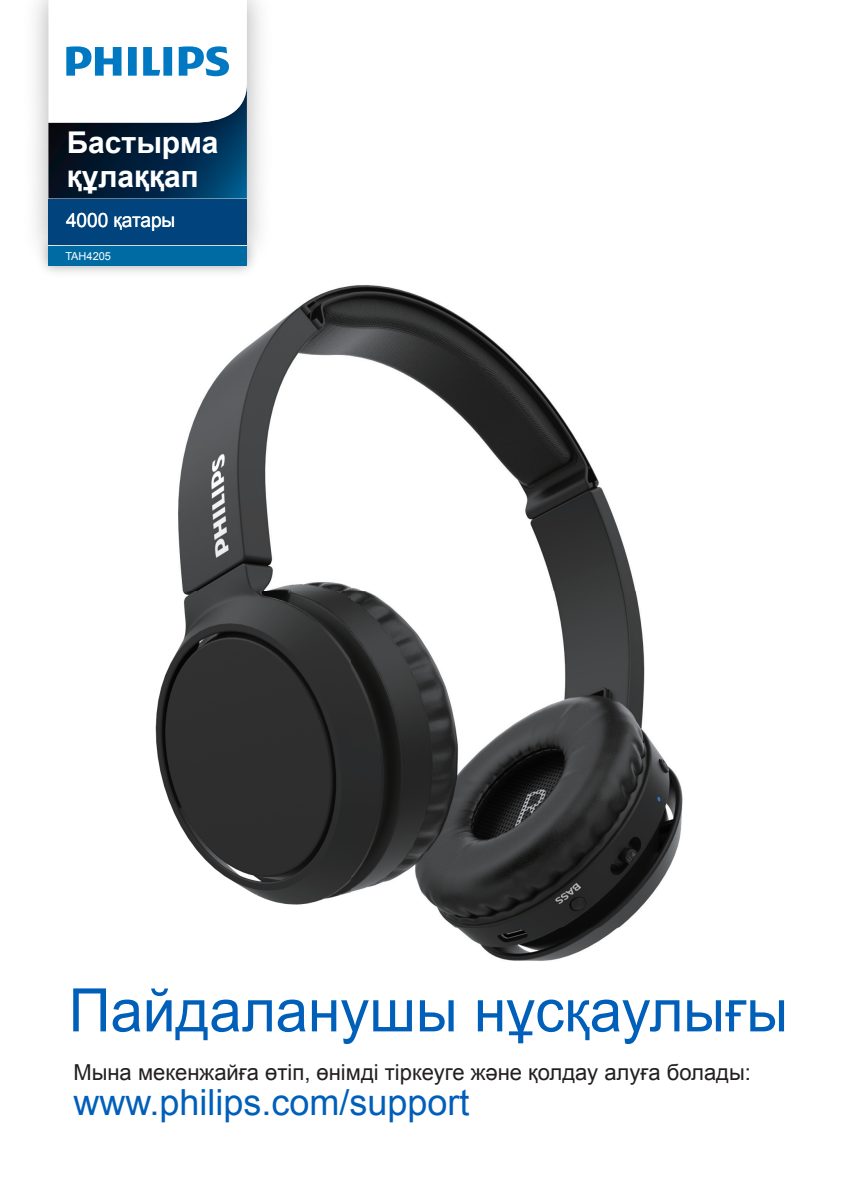
<style>
.page{position:relative;width:842px;height:1191px;background:#fff}
.page>*{position:absolute;margin:0;border:0;box-sizing:border-box;transform-origin:0 0}
.t1{font:60px "Arial";color:#005fb9}
.t2{font:36px "Arial";color:#005fb9}
.t3{font:700 30px/34px "Arial";color:#fff}
.t4{font:22px "Arial";color:#231f20}
.t5{font:19.8px "Arial";letter-spacing:-.005em;color:#fff}
.t6{font:11px "Arial";color:#fff}
</style>
<div class="page">
<div style="left:48px;top:198px;width:199px;height:47px;background:#01437c"></div>
<svg style="left:48px;top:0;width:199px;height:198px"></svg>
<div style="left:48px;top:245px;width:199px;height:21px;background:#006ba3"></div>
<img style="left:37px;top:256px;width:646px;height:705px">
<h3 class="t3" style="left:67px;top:126px;width:153px">Бастырма құлаққап</h3>
<p class="t5" style="left:66px;top:207px;width:111px">4000 қатары</p>
<p class="t6" style="left:65px;top:249px;width:47px">TAH4205</p>
<h1 class="t1" style="left:69px;top:971px;width:721px">Пайдаланушы нұсқаулығы</h1>
<p class="t4" style="left:73px;top:1057px;width:679px">Мына мекенжайға өтіп, өнімді тіркеуге жəне қолдау алуға болады:</p>
<h2 class="t2" style="left:73px;top:1079px;width:398px">www.philips.com/support</h2>
</div>
